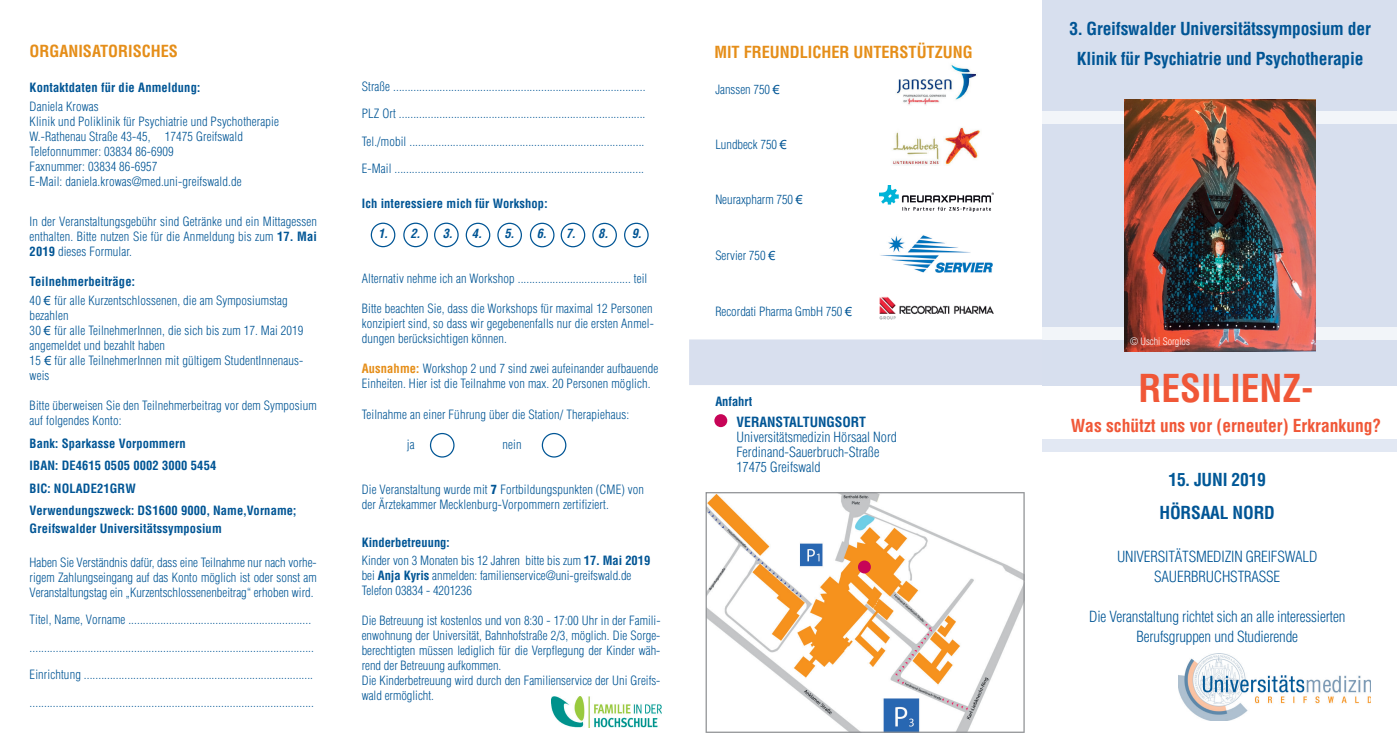
<style>
.page{position:relative;width:1397px;height:745px;background:#fff}
.page>*{position:absolute;margin:0;border:0;box-sizing:border-box;transform-origin:0 0}
.t1{font:700 condensed 37.5px "Helvetica";color:#f05737}
.t2{font:700 condensed 17.5px/30px "Helvetica";letter-spacing:-.01em;color:#005595;text-align:center}
.t3{font:700 condensed 17.5px "Helvetica";color:#f05737}
.t4{font:700 condensed 17.5px "Helvetica";letter-spacing:-.01em;color:#015897}
.t5{font:700 condensed 16.25px "Helvetica";color:#e58e19}
.t6{font:300 condensed 15px/20px "Helvetica";letter-spacing:-.01em;color:#005595;text-align:center}
.t7{font:300 condensed 13.75px/15px "Helvetica";color:#005595}
.t8{font:700 condensed 13.75px "Helvetica";color:#005595}
.t9{font:300 condensed 12.5px/15px "Helvetica";letter-spacing:.01em;color:#005595}
.t10{font:700 condensed 12.5px/22.5px "Helvetica";letter-spacing:.01em;color:#005595}
.t11{font:italic 700 condensed 12.5px "Helvetica";color:#005595}
.t12{font:300 condensed 10px "Helvetica";color:#fff}
.s1{font-weight:700}
.s2{font-family:"Arial";font-weight:400;font-stretch:normal}
.s3{font-weight:700;color:#e58e19}
.s4{font-weight:900}
</style>
<div class="page">
<div style="left:1042px;top:0;width:354px;height:385px;background:#d7dfee"></div>
<div style="left:1042px;top:111px;width:354px;height:12px;background:#f2f5f9"></div>
<div style="left:1042px;top:327px;width:354px;height:12px;background:#f2f5f9"></div>
<svg style="left:705px;top:492px;width:319px;height:240px"></svg>
<img style="left:1124px;top:100px;width:191px;height:251px">
<img style="left:1178px;top:653px;width:192px;height:67px">
<div style="left:857px;top:560px;width:13px;height:13px;background:#c70457;border-radius:50%"></div>
<div style="left:714px;top:414px;width:13px;height:13px;background:#c70457;border-radius:50%"></div>
<svg style="left:430px;top:432px;width:24px;height:25px"></svg>
<svg style="left:541px;top:432px;width:25px;height:25px"></svg>
<svg style="left:370px;top:222px;width:25px;height:25px"></svg>
<svg style="left:497px;top:222px;width:25px;height:25px"></svg>
<svg style="left:403px;top:222px;width:25px;height:25px"></svg>
<svg style="left:530px;top:222px;width:24px;height:25px"></svg>
<svg style="left:434px;top:222px;width:24px;height:25px"></svg>
<svg style="left:560px;top:222px;width:25px;height:25px"></svg>
<svg style="left:465px;top:222px;width:25px;height:25px"></svg>
<svg style="left:592px;top:223px;width:25px;height:24px"></svg>
<svg style="left:624px;top:222px;width:24px;height:25px"></svg>
<img style="left:551px;top:696px;width:110px;height:30px">
<img style="left:896px;top:64px;width:80px;height:41px">
<img style="left:879px;top:185px;width:114px;height:26px">
<img style="left:892px;top:127px;width:89px;height:39px">
<img style="left:880px;top:235px;width:113px;height:38px">
<img style="left:879px;top:296px;width:114px;height:23px">
<div style="left:1042px;top:439px;width:354px;height:12px;background:#e2e8f3"></div>
<div style="left:689px;top:339px;width:353px;height:46px;background:#d8dfee"></div>
<h3 class="t5" style="left:30px;top:41px;width:150px">ORGANISATORISCHES</h3>
<p class="t10" style="left:30px;top:76px;width:172px">Kontaktdaten für die Anmeldung:</p>
<p class="t9" style="left:30px;top:99px;width:251px">Daniela Krowas<br>Klinik und Poliklinik für Psychiatrie und Psychotherapie W.-Rathenau Straße 43-45, 17475 Greifswald Telefonnummer: 03834 86-6909<br>Faxnummer: 03834 86-6957<br>E-Mail: daniela.krowas@med.uni-greifswald.de</p>
<p class="t9" style="left:30px;top:214px;width:289px;text-align:justify">In der Veranstaltungsgebühr sind Getränke und ein Mittagessen enthalten. Bitte nutzen Sie für die Anmeldung bis zum <span class="s1">17. Mai 2019</span> dieses Formular.</p>
<p class="t9" style="left:30px;top:272px;width:259px;line-height:18.8px"><span class="s1">Teilnehmerbeiträge:<br></span>40 <span class="s2">€</span> für alle Kurzentschlossenen, die am Symposiumstag</p>
<p class="t9" style="left:30px;top:308px;width:275px">bezahlen<br>30 <span class="s2">€</span> für alle TeilnehmerInnen, die sich bis zum 17. Mai 2019 angemeldet und bezahlt haben<br>15 <span class="s2">€</span> für alle TeilnehmerInnen mit gültigem StudentInnenaus&shy;weis</p>
<p class="t9" style="left:30px;top:398px;width:289px">Bitte überweisen Sie den Teilnehmerbeitrag vor dem Symposium auf folgendes Konto:</p>
<p class="t10" style="left:30px;top:431px;width:268px">Bank: Sparkasse Vorpommern<br>IBAN: DE4615 0505 0002 3000 5454<br>BIC: NOLADE21GRW<br>Verwendungszweck: DS1600 9000, Name,Vorname;</p>
<p class="t10" style="left:30px;top:516px;width:193px">Greifswalder Universitätssymposium</p>
<p class="t9" style="left:30px;top:554px;width:289px;text-align:justify">Haben Sie Verständnis dafür, dass eine Teilnahme nur nach vorhe&shy;rigem Zahlungseingang auf das Konto möglich ist oder sonst am Veranstaltungstag ein „Kurzentschlossenenbeitrag“ erhoben wird.</p>
<p class="t9" style="left:30px;top:611px;width:283px">Titel, Name, Vorname ...............................................................</p>
<p class="t9" style="left:30px;top:666px;width:285px">Einrichtung ...............................................................................</p>
<p class="t9" style="left:362px;top:78px;width:285px">Straße .......................................................................................</p>
<p class="t9" style="left:362px;top:106px;width:285px">PLZ Ort .....................................................................................</p>
<p class="t9" style="left:362px;top:133px;width:284px">Tel./mobil .................................................................................</p>
<p class="t9" style="left:362px;top:161px;width:284px">E-Mail ......................................................................................</p>
<p class="t10" style="left:362px;top:192px;width:187px">Ich interessiere mich für Workshop:</p>
<p class="t11" style="left:378px;top:226px;width:43px">1. 2.</p>
<p class="t11" style="left:443px;top:226px;width:40px">3. 4.</p>
<p class="t11" style="left:504px;top:226px;width:43px">5. 6.</p>
<p class="t11" style="left:566px;top:226px;width:43px">7. 8.</p>
<p class="t11" style="left:632px;top:226px;width:11px">9.</p>
<p class="t9" style="left:362px;top:271px;width:287px">Alternativ nehme ich an Workshop ....................................... teil</p>
<p class="t9" style="left:362px;top:301px;width:293px;text-align:justify">Bitte beachten Sie, dass die Workshops für maximal 12 Personen konzipiert sind, so dass wir gegebenenfalls nur die ersten Anmel&shy;dungen berücksichtigen können.</p>
<p class="t9" style="left:362px;top:361px;width:298px"><span class="s3">Ausnahme:</span> Workshop 2 und 7 sind zwei aufeinander aufbauende<br>Einheiten. Hier ist die Teilnahme von max. 20 Personen möglich.</p>
<p class="t9" style="left:362px;top:406px;width:269px">Teilnahme an einer Führung über die Station/ Therapiehaus:</p>
<p class="t9" style="left:407px;top:436px;width:9px">ja</p>
<p class="t9" style="left:502px;top:436px;width:21px">nein</p>
<p class="t9" style="left:362px;top:481px;width:284px">Die Veranstaltung wurde mit <span class="s4">7</span> Fortbildungspunkten (CME) von der Ärztekammer Mecklenburg-Vorpommern zertifiziert.</p>
<p class="t9" style="left:362px;top:532px;width:290px;line-height:18.8px"><span class="s1">Kinderbetreuung:<br></span>Kinder von 3 Monaten bis 12 Jahren bitte bis zum <span class="s1">17. Mai 2019</span></p>
<p class="t9" style="left:362px;top:567px;width:271px">bei <span class="s1">Anja Kyris</span> anmelden: familienservice@uni-greifswald.de<br>Telefon 03834 - 4201236</p>
<p class="t9" style="left:362px;top:612px;width:300px">Die Betreuung ist kostenlos und von 8:30 - 17:00 Uhr in der Famili&shy;enwohnung der Universität, Bahnhofstraße 2/3, möglich. Die Sorge&shy;berechtigten müssen lediglich für die Verpflegung der Kinder wäh&shy;rend der Betreuung aufkommen.<br>Die Kinderbetreuung wird durch den Familienservice der Uni Greifs&shy;wald ermöglicht.</p>
<h3 class="t5" style="left:714px;top:42px;width:260px">MIT FREUNDLICHER UNTERSTÜTZUNG</h3>
<p class="t9" style="left:715px;top:82px;width:66px">Janssen 750 <span class="s2">€</span></p>
<p class="t9" style="left:715px;top:137px;width:73px">Lundbeck 750 <span class="s2">€</span></p>
<p class="t9" style="left:715px;top:192px;width:89px">Neuraxpharm 750 <span class="s2">€</span></p>
<p class="t9" style="left:715px;top:247px;width:61px">Servier 750 <span class="s2">€</span></p>
<p class="t9" style="left:715px;top:303px;width:138px">Recordati Pharma GmbH 750 <span class="s2">€</span></p>
<p class="t10" style="left:715px;top:390px;width:38px">Anfahrt</p>
<p class="t8" style="left:736px;top:413px;width:131px">VERANSTALTUNGSORT</p>
<p class="t7" style="left:736px;top:429px;width:162px">Universitätsmedizin Hörsaal Nord<br>Ferdinand-Sauerbruch-Straße<br>17475 Greifswald</p>
<h2 class="t2" style="left:1069px;top:13px;width:303px">3. Greifswalder Universitätssymposium der<br>Klinik für Psychiatrie und Psychotherapie</h2>
<p class="t12" style="left:1130px;top:335px;width:61px">© Uschi Sorglos</p>
<h1 class="t1" style="left:1138px;top:365px;width:177px">RESILIENZ-</h1>
<h2 class="t3" style="left:1070px;top:415px;width:312px">Was schützt uns vor (erneuter) Erkrankung?</h2>
<h2 class="t4" style="left:1168px;top:468px;width:99px">15. JUNI 2019</h2>
<h2 class="t2" style="left:1159px;top:497px;width:117px">HÖRSAAL NORD</h2>
<p class="t6" style="left:1116px;top:546px;width:202px">UNIVERSITÄTSMEDIZIN GREIFSWALD<br>SAUERBRUCHSTRASSE</p>
<p class="t6" style="left:1088px;top:606px;width:258px">Die Veranstaltung richtet sich an alle interessierten<br>Berufsgruppen und Studierende</p>
</div>
